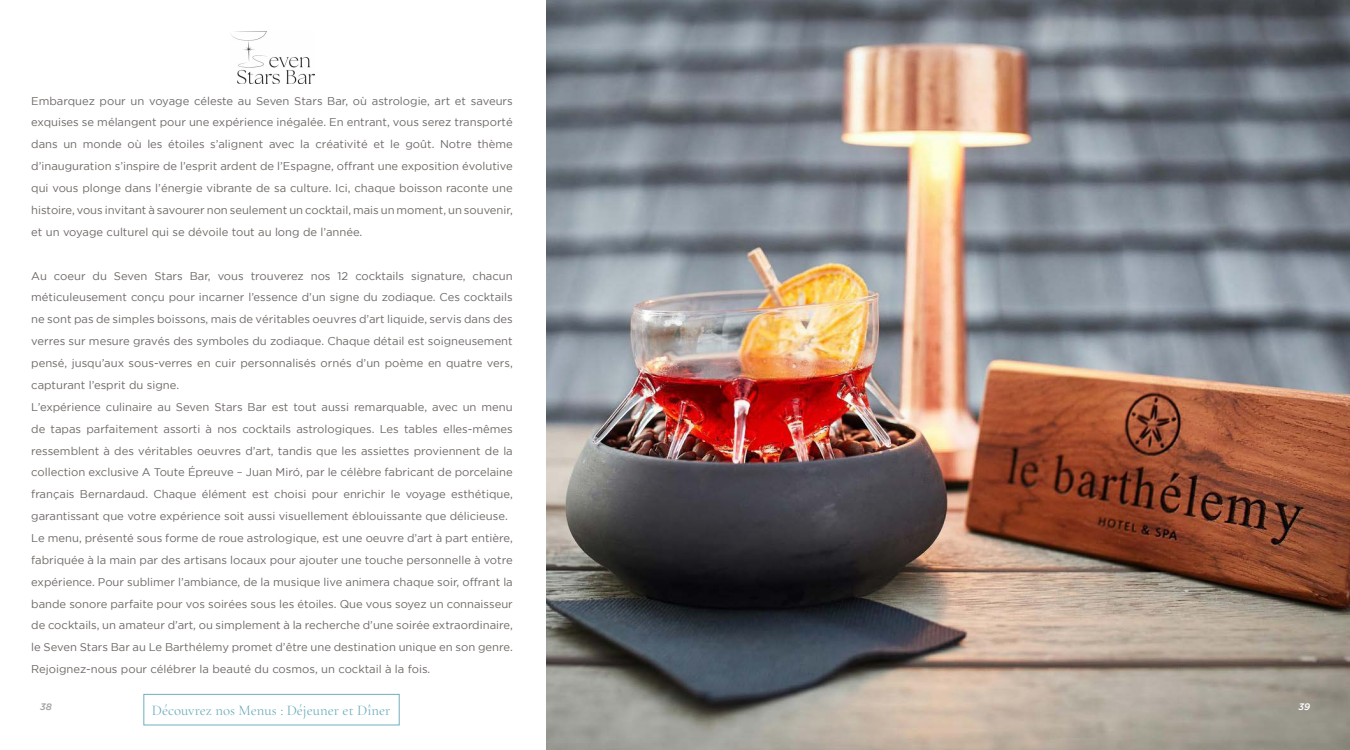
<style>
.page{position:relative;width:1350px;height:750px;background:#fff}
.page>*{position:absolute;margin:0;border:0;box-sizing:border-box;transform-origin:0 0}
.t1{font:14.81px "Cormorant Garamond";color:#6faebc}
.t2{font:11.25px/21.9px "Gotham";color:#6e6865;text-align:justify}
.t3{font:italic 500 9.38px "Gotham";color:#a39f9c}
.t4{font:italic 500 9.38px "Gotham";color:#fff}
</style>
<div class="page">
<img style="left:546px;top:0;width:804px;height:750px">
<img style="left:231px;top:31px;width:84px;height:52px">
<div style="left:144px;top:694px;width:255px;height:31px;border:1px solid #6faebc"></div>
<p class="t2" style="left:31px;top:89px;width:483px">Embarquez pour un voyage céleste au Seven Stars Bar, où astrologie, art et saveurs exquises se mélangent pour une expérience inégalée. En entrant, vous serez transporté dans un monde où les étoiles s’alignent avec la créativité et le goût. Notre thème d’inauguration s’inspire de l’esprit ardent de l’Espagne, offrant une exposition évolutive qui vous plonge dans l’énergie vibrante de sa culture. Ici, chaque boisson raconte une histoire, vous invitant à savourer non seulement un cocktail, mais un moment, un souvenir, et un voyage culturel qui se dévoile tout au long de l’année.</p>
<p class="t2" style="left:31px;top:264px;width:483px;text-align:left">Au coeur du Seven Stars Bar, vous trouverez nos 12 cocktails signature, chacun méticuleusement conçu pour incarner l’essence d’un signe du zodiaque. Ces cocktails ne sont pas de simples boissons, mais de véritables oeuvres d’art liquide, servis dans des verres sur mesure gravés des symboles du zodiaque. Chaque détail est soigneusement pensé, jusqu’aux sous-verres en cuir personnalisés ornés d’un poème en quatre vers, capturant l’esprit du signe.<br>L’expérience culinaire au Seven Stars Bar est tout aussi remarquable, avec un menu de tapas parfaitement assorti à nos cocktails astrologiques. Les tables elles-mêmes ressemblent à des véritables oeuvres d’art, tandis que les assiettes proviennent de la collection exclusive A Toute Épreuve – Juan Miró, par le célèbre fabricant de porcelaine français Bernardaud. Chaque élément est choisi pour enrichir le voyage esthétique, garantissant que votre expérience soit aussi visuellement éblouissante que délicieuse.<br>Le menu, présenté sous forme de roue astrologique, est une oeuvre d’art à part entière, fabriquée à la main par des artisans locaux pour ajouter une touche personnelle à votre expérience. Pour sublimer l’ambiance, de la musique live animera chaque soir, offrant la bande sonore parfaite pour vos soirées sous les étoiles. Que vous soyez un connaisseur de cocktails, un amateur d’art, ou simplement à la recherche d’une soirée extraordinaire, le Seven Stars Bar au Le Barthélemy promet d’être une destination unique en son genre.<br>Rejoignez-nous pour célébrer la beauté du cosmos, un cocktail à la fois.</p>
<p class="t3" style="left:40px;top:701px;width:13px">38</p>
<h1 class="t1" style="left:152px;top:701px;width:240px">Découvrez nos Menus : Déjeuner et Dîner</h1>
<p class="t4" style="left:1299px;top:701px;width:13px">39</p>
</div>
